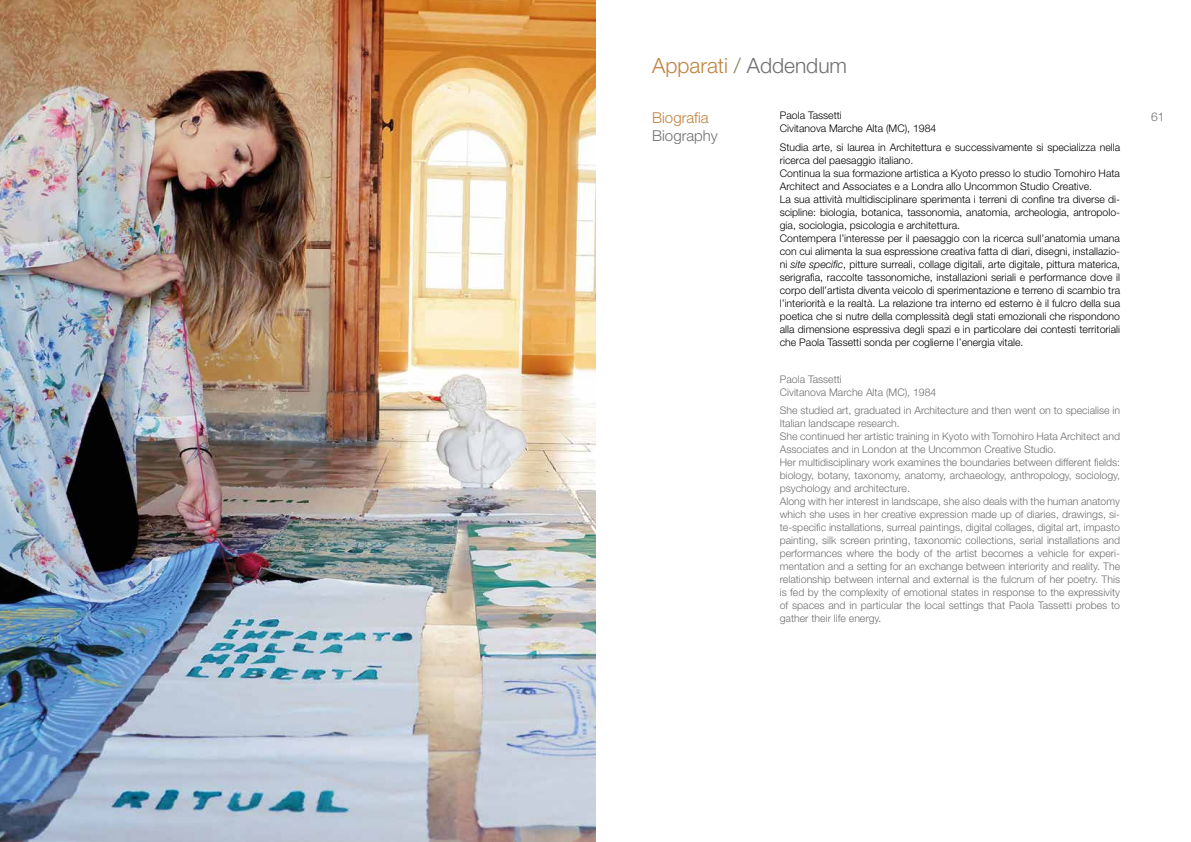
<style>
.page{position:relative;width:1191px;height:842px;background:#fff}
.page>*{position:absolute;margin:0;border:0;box-sizing:border-box;transform-origin:0 0}
.t1{font:300 21px "Helvetica Neue";color:#c1823f}
.t2{font:300 15px "Helvetica Neue";color:#c1823f}
.t3{font:300 15px "Helvetica Neue";color:#706f6f}
.t4{font:300 12px "Helvetica Neue";color:#706f6f}
.t5{font:300 10.5px/13px "Helvetica Neue";color:#000}
.t6{font:300 10.5px/13px "Helvetica Neue";color:#706f6f}
.s1{color:#7c764d}
.s2{color:#706f6f}
.s3{font-style:italic}
</style>
<div class="page">
<img style="left:0;top:0;width:595px;height:842px">
<h1 class="t1" style="left:652px;top:53px;width:196px">Apparati <span class="s1">/</span> <span class="s2">Addendum</span></h1>
<h2 class="t2" style="left:652px;top:108px;width:58px">Biografia</h2>
<h2 class="t3" style="left:652px;top:126px;width:67px">Biography</h2>
<p class="t5" style="left:780px;top:109px;width:64px">Paola Tassetti</p>
<p class="t4" style="left:1151px;top:110px;width:15px">61</p>
<p class="t5" style="left:780px;top:119px;width:342px;line-height:18.7px">Civitanova Marche Alta (MC), 1984<br>Studia arte, si laurea in Architettura e successivamente si specializza nella</p>
<p class="t5" style="left:780px;top:153px;width:342px">ricerca del paesaggio italiano.<br>Continua la sua formazione artistica a Kyoto presso lo studio Tomohiro Hata Architect and Associates e a Londra allo Uncommon Studio Creative.<br>La sua attività multidisciplinare sperimenta i terreni di confine tra diverse di&shy;scipline: biologia, botanica, tassonomia, anatomia, archeologia, antropolo&shy;gia, sociologia, psicologia e architettura.<br>Contempera l’interesse per il paesaggio con la ricerca sull’anatomia umana con cui alimenta la sua espressione creativa fatta di diari, disegni, installazio&shy;ni <span class="s3">site specific</span>, pitture surreali, collage digitali, arte digitale, pittura materica, serigrafia, raccolte tassonomiche, installazioni seriali e performance dove il corpo dell’artista diventa veicolo di sperimentazione e terreno di scambio tra l’interiorità e la realtà. La relazione tra interno ed esterno è il fulcro della sua poetica che si nutre della complessità degli stati emozionali che rispondono alla dimensione espressiva degli spazi e in particolare dei contesti territoriali che Paola Tassetti sonda per coglierne l’energia vitale.</p>
<p class="t6" style="left:780px;top:372px;width:158px">Paola Tassetti<br>Civitanova Marche Alta (MC), 1984</p>
<p class="t6" style="left:780px;top:404px;width:342px">She studied art, graduated in Architecture and then went on to specialise in Italian landscape research.<br>She continued her artistic training in Kyoto with Tomohiro Hata Architect and Associates and in London at the Uncommon Creative Studio.<br>Her multidisciplinary work examines the boundaries between different fields: biology, botany, taxonomy, anatomy, archaeology, anthropology, sociology, psychology and architecture.<br>Along with her interest in landscape, she also deals with the human anatomy which she uses in her creative expression made up of diaries, drawings, si&shy;te-specific installations, surreal paintings, digital collages, digital art, impasto painting, silk screen printing, taxonomic collections, serial installations and performances where the body of the artist becomes a vehicle for experi&shy;mentation and a setting for an exchange between interiority and reality. The relationship between internal and external is the fulcrum of her poetry. This is fed by the complexity of emotional states in response to the expressivity of spaces and in particular the local settings that Paola Tassetti probes to gather their life energy.</p>
</div>
